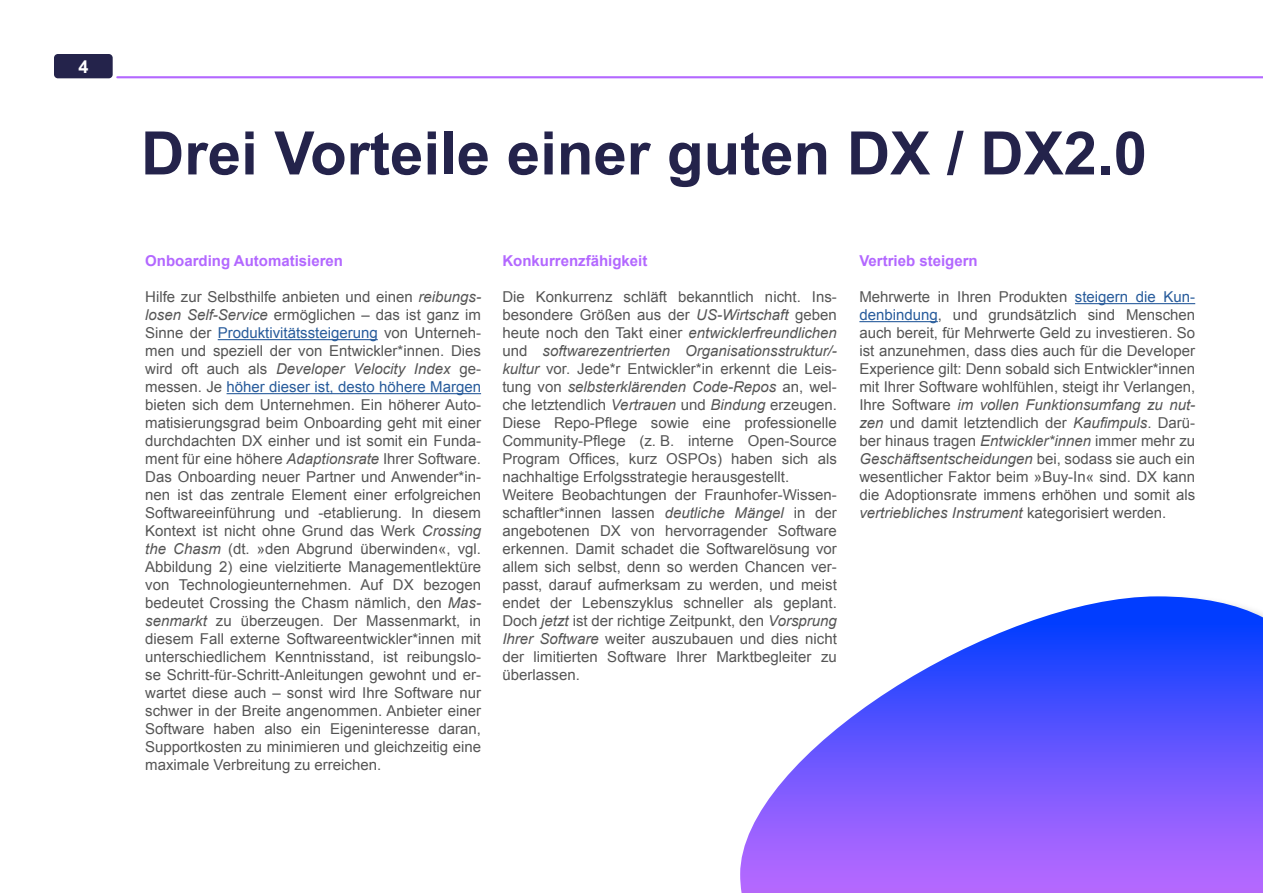
<style>
.page{position:relative;width:1263px;height:893px;background:#fff}
.page>*{position:absolute;margin:0;border:0;box-sizing:border-box;transform-origin:0 0}
.t1{font:700 60px "Arial";color:#24234b}
.t2{font:700 18px "Arial";color:#fff}
.t3{font:15px/18px "Arial";color:#555;text-align:justify}
.t4{font:700 15px "Arial";color:#b368ff}
.s1{font-style:italic}
.s2{color:#275b9b}
</style>
<div class="page">
<svg style="left:116px;top:76px;width:1147px;height:2px;background:#b7f"></svg>
<div style="left:54px;top:54px;width:59px;height:24px;background:#24234b;border-radius:4px"></div>
<hr style="left:218px;top:339px;width:160px;height:1px;background:#275b9b">
<hr style="left:227px;top:393px;width:254px;height:1px;background:#275b9b">
<hr style="left:1075px;top:303px;width:120px;height:1px;background:#275b9b">
<hr style="left:859px;top:321px;width:79px;height:1px;background:#275b9b">
<svg style="left:740px;top:596px;width:523px;height:297px"></svg>
<p class="t2" style="left:78px;top:54px;width:12px">4</p>
<h1 class="t1" style="left:141px;top:114px;width:1007px">Drei Vorteile einer guten DX / DX2.0</h1>
<p class="t4" style="left:145px;top:251px;width:199px">Onboarding Automatisieren</p>
<p class="t3" style="left:145px;top:288px;width:337px">Hilfe zur Selbsthilfe anbieten und einen <span class="s1">reibungs&shy;losen Self-Service</span> ermöglichen – das ist ganz im Sinne der <span class="s2">Produktivitätssteigerung</span> von Unterneh&shy;men und speziell der von Entwickler*innen. Dies wird oft auch als <span class="s1">Developer Velocity Index</span> ge&shy;messen. Je <span class="s2">höher dieser ist, desto höhere Margen </span>bieten sich dem Unternehmen. Ein höherer Auto&shy;matisierungsgrad beim Onboarding geht mit einer durchdachten DX einher und ist somit ein Funda&shy;ment für eine höhere <span class="s1">Adaptionsrate</span> Ihrer Software.<br>Das Onboarding neuer Partner und Anwender*in&shy;nen ist das zentrale Element einer erfolgreichen Softwareeinführung und -etablierung. In diesem Kontext ist nicht ohne Grund das Werk <span class="s1">Crossing the Chasm</span> (dt. »den Abgrund überwinden«, vgl.<br>Abbildung 2) eine vielzitierte Managementlektüre von Technologieunternehmen. Auf DX bezogen bedeutet Crossing the Chasm nämlich, den <span class="s1">Mas&shy;senmarkt</span> zu überzeugen. Der Massenmarkt, in diesem Fall externe Softwareentwickler*innen mit unterschiedlichem Kenntnisstand, ist reibungslo&shy;se Schritt-für-Schritt-Anleitungen gewohnt und er&shy;wartet diese auch – sonst wird Ihre Software nur schwer in der Breite angenommen. Anbieter einer Software haben also ein Eigeninteresse daran, Supportkosten zu minimieren und gleichzeitig eine maximale Verbreitung zu erreichen.</p>
<p class="t4" style="left:502px;top:251px;width:147px">Konkurrenzfähigkeit</p>
<p class="t3" style="left:502px;top:288px;width:336px;text-align:left">Die Konkurrenz schläft bekanntlich nicht. Ins&shy;besondere Größen aus der <span class="s1">US-Wirtschaft</span> geben heute noch den Takt einer <span class="s1">entwicklerfreundlichen </span>und <span class="s1">softwarezentrierten Organisationsstruktur/- kultur</span> vor. Jede*r Entwickler*in erkennt die Leis&shy;tung von <span class="s1">selbsterklärenden Code-Repos</span> an, wel&shy;che letztendlich <span class="s1">Vertrauen</span> und <span class="s1">Bindung</span> erzeugen.<br>Diese Repo-Pflege sowie eine professionelle Community-Pflege (z. B. interne Open-Source Program Offices, kurz OSPOs) haben sich als nachhaltige Erfolgsstrategie herausgestellt.<br>Weitere Beobachtungen der Fraunhofer-Wissen&shy;schaftler*innen lassen <span class="s1">deutliche Mängel</span> in der angebotenen DX von hervorragender Software erkennen. Damit schadet die Softwarelösung vor allem sich selbst, denn so werden Chancen ver&shy;passt, darauf aufmerksam zu werden, und meist endet der Lebenszyklus schneller als geplant.<br>Doch <span class="s1">jetzt</span> ist der richtige Zeitpunkt, den <span class="s1">Vorsprung Ihrer Software</span> weiter auszubauen und dies nicht der limitierten Software Ihrer Marktbegleiter zu überlassen.</p>
<p class="t4" style="left:859px;top:251px;width:120px">Vertrieb steigern</p>
<p class="t3" style="left:859px;top:288px;width:337px">Mehrwerte in Ihren Produkten <span class="s2">steigern die Kun&shy;denbindung</span>, und grundsätzlich sind Menschen auch bereit, für Mehrwerte Geld zu investieren. So ist anzunehmen, dass dies auch für die Developer Experience gilt: Denn sobald sich Entwickler*innen mit Ihrer Software wohlfühlen, steigt ihr Verlangen, Ihre Software <span class="s1">im vollen Funktionsumfang zu nut&shy;zen</span> und damit letztendlich der <span class="s1">Kaufimpuls</span>. Darü&shy;ber hinaus tragen <span class="s1">Entwickler*innen</span> immer mehr zu <span class="s1">Geschäftsentscheidungen</span> bei, sodass sie auch ein wesentlicher Faktor beim »Buy-In« sind. DX kann die Adoptionsrate immens erhöhen und somit als <span class="s1">vertriebliches Instrument</span> kategorisiert werden.</p>
</div>
